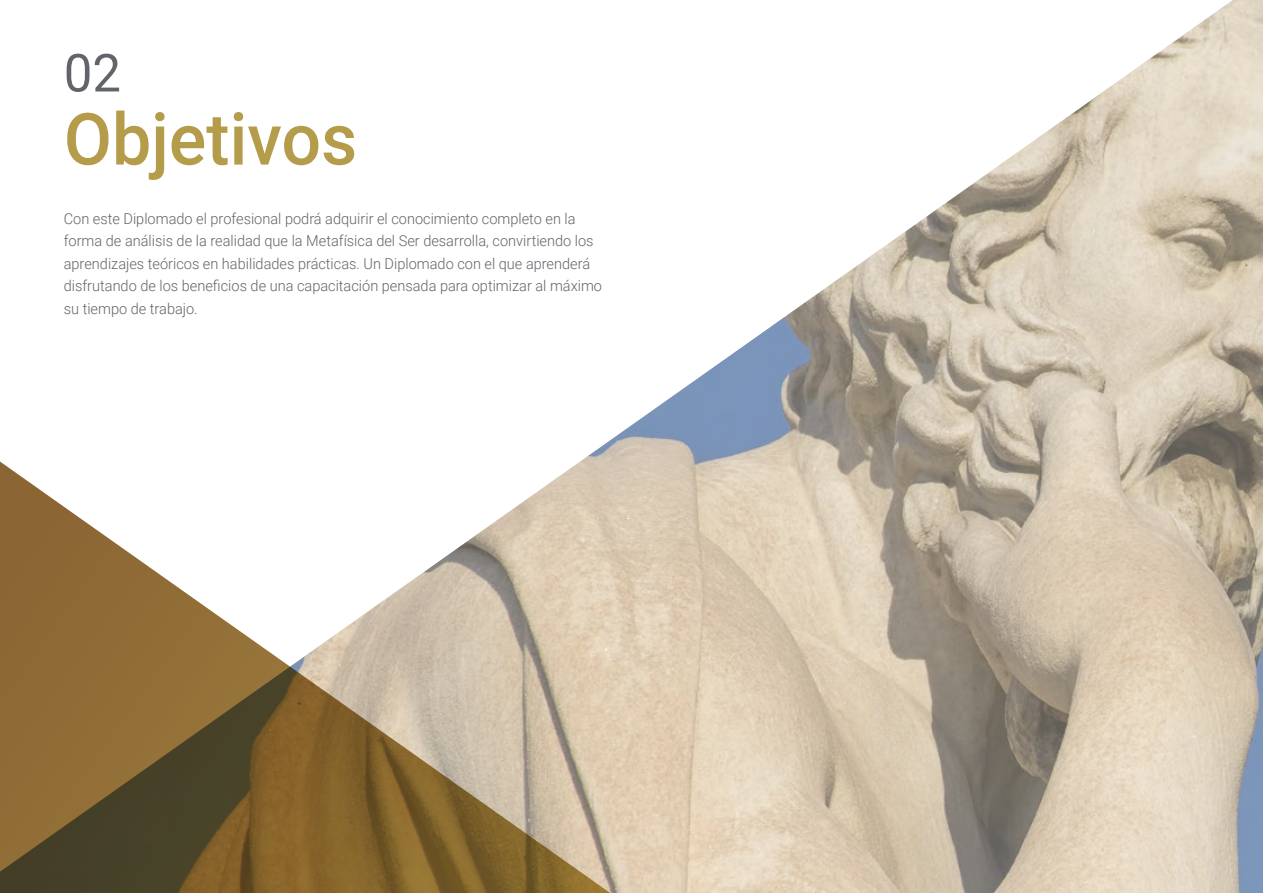
<style>
.page{position:relative;width:1263px;height:893px;background:#fff}
.page>*{position:absolute;margin:0;border:0;box-sizing:border-box;transform-origin:0 0}
.t1{font:500 72px "Roboto";color:#b49c4b}
.t2{font:52.5px "Roboto";color:#61646a}
.t3{font:300 15px/22.5px "Roboto";color:#61646a}
</style>
<div class="page">
<img style="left:602px;top:0;width:661px;height:893px">
<svg style="left:0;top:446px;width:640px;height:447px"></svg>
<h2 class="t2" style="left:64px;top:36px;width:59px">02</h2>
<h1 class="t1" style="left:64px;top:89px;width:295px">Objetivos</h1>
<p class="t3" style="left:64px;top:207px;width:540px">Con este Diplomado el profesional podrá adquirir el conocimiento completo en la forma de análisis de la realidad que la Metafísica del Ser desarrolla, convirtiendo los aprendizajes teóricos en habilidades prácticas. Un Diplomado con el que aprenderá disfrutando de los beneficios de una capacitación pensada para optimizar al máximo su tiempo de trabajo.</p>
</div>
